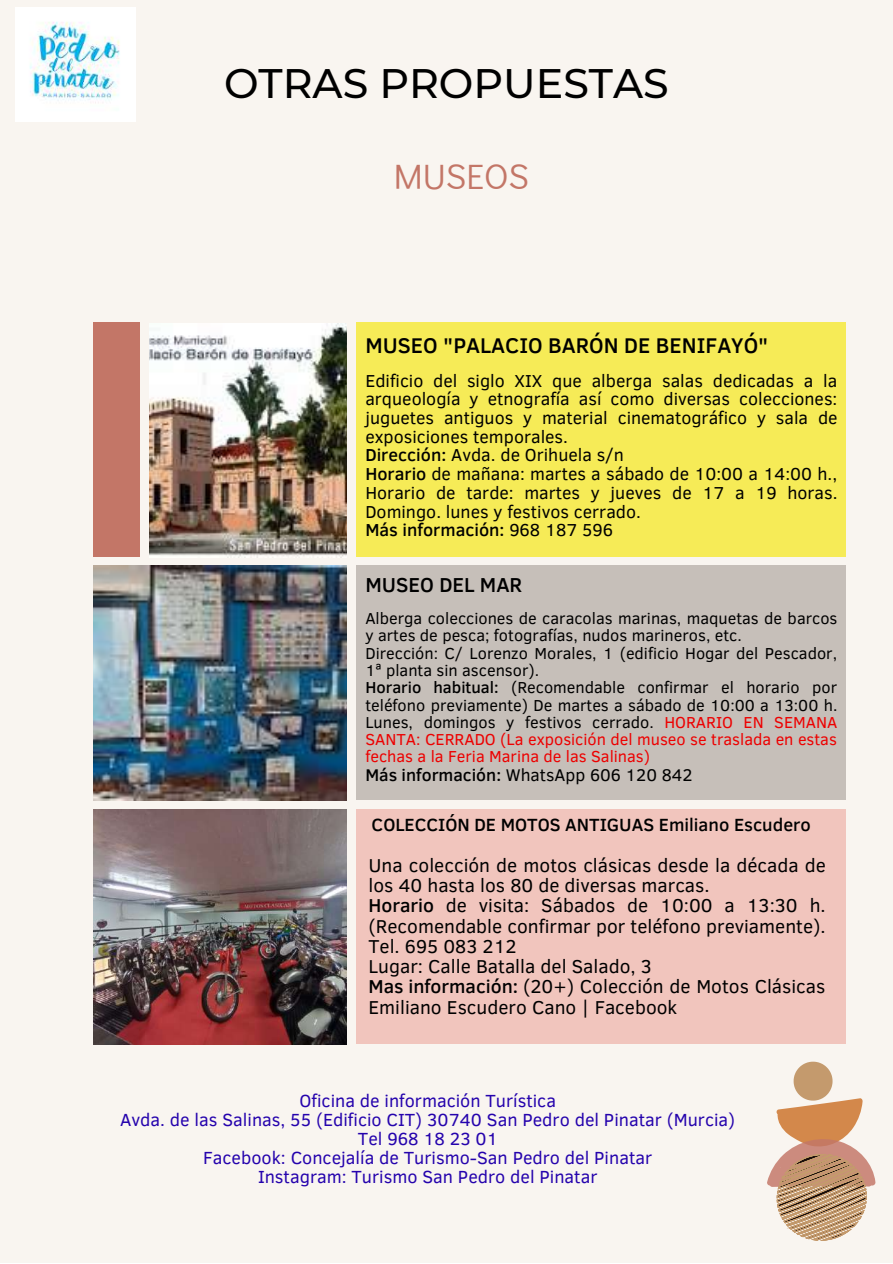
<style>
.page{position:relative;width:893px;height:1264px;background:#fff}
.page>*{position:absolute;margin:0;border:0;box-sizing:border-box;transform-origin:0 0}
.t1{font:500 41.1px "Montserrat";color:#000}
.t2{font:35.1px "Didact Gothic";color:#c37667}
.t3{font:500 21.75px "Clear Sans";color:#000}
.t4{font:500 20.7px "Clear Sans";color:#000}
.t5{font:19.2px/20.2px "Clear Sans";color:#000}
.t6{font:500 18.15px "Clear Sans";color:#000}
.t7{font:18px/19px "Clear Sans";color:#2503ad;text-align:center}
.t8{font:17.85px/18.8px "Clear Sans";color:#000}
.t9{font:17.4px "Clear Sans";color:#000}
.t10{font:16.35px/17.2px "Clear Sans";color:#000}
.s1{font-weight:500}
.s2{color:#ed0000}
</style>
<div class="page">
<div style="left:0;top:0;width:892px;height:1262px;background:#f9f5f0"></div>
<img style="left:149px;top:323px;width:197px;height:234px">
<img style="left:93px;top:565px;width:253px;height:235px">
<img style="left:93px;top:809px;width:253px;height:235px">
<div style="left:356px;top:322px;width:489px;height:234px;background:#f6eb57"></div>
<div style="left:93px;top:322px;width:46px;height:234px;background:#c37667"></div>
<div style="left:356px;top:565px;width:489px;height:235px;background:#c6bfb9"></div>
<div style="left:356px;top:809px;width:489px;height:234px;background:#f1c5bd"></div>
<svg style="left:767px;top:1061px;width:108px;height:179px"></svg>
<img style="left:16px;top:8px;width:119px;height:113px">
<h1 class="t1" style="left:224px;top:58px;width:446px">OTRAS PROPUESTAS</h1>
<h2 class="t2" style="left:393px;top:152px;width:137px">MUSEOS</h2>
<h3 class="t3" style="left:365px;top:329px;width:404px">MUSEO "PALACIO BARÓN DE BENIFAYÓ"</h3>
<p class="t8" style="left:365px;top:370px;width:473px">Edificio del siglo XIX que alberga salas dedicadas a la arqueología y etnografía así como diversas colecciones: juguetes antiguos y material cinematográfico y sala de exposiciones temporales.<br><span class="s1">Dirección:</span> Avda. de Orihuela s/n<br><span class="s1">Horario</span> de mañana: martes a sábado de 10:00 a 14:00 h., Horario de tarde: martes y jueves de 17 a 19 horas.<br>Domingo. lunes y festivos cerrado.<br><span class="s1">Más información:</span> 968 187 596</p>
<p class="t4" style="left:365px;top:570px;width:158px">MUSEO DEL MAR</p>
<p class="t10" style="left:365px;top:608px;width:473px">Alberga colecciones de caracolas marinas, maquetas de barcos y artes de pesca; fotografías, nudos marineros, etc.<br>Dirección: C/ Lorenzo Morales, 1 (edificio Hogar del Pescador, 1ª planta sin ascensor).<br><span class="s1">Horario habitual:</span> (Recomendable confirmar el horario por teléfono previamente) De martes a sábado de 10:00 a 13:00 h.<br>Lunes, domingos y festivos cerrado. <span class="s2">HORARIO EN SEMANA SANTA: CERRADO (La exposición del museo se traslada en estas fechas a la Feria Marina de las Salinas)</span></p>
<p class="t9" style="left:365px;top:762px;width:329px"><span class="s1">Más información:</span> WhatsApp 606 120 842</p>
<p class="t6" style="left:371px;top:811px;width:440px">COLECCIÓN DE MOTOS ANTIGUAS Emiliano Escudero</p>
<p class="t5" style="left:368px;top:854px;width:459px">Una colección de motos clásicas desde la década de los 40 hasta los 80 de diversas marcas.<br><span class="s1">Horario</span> de visita: Sábados de 10:00 a 13:30 h. (Recomendable confirmar por teléfono previamente).<br>Tel. 695 083 212<br>Lugar: Calle Batalla del Salado, 3<br><span class="s1">Mas información:</span> (20+) Colección de Motos Clásicas Emiliano Escudero Cano | Facebook</p>
<p class="t7" style="left:120px;top:1089px;width:616px">Oficina de información Turística<br>Avda. de las Salinas, 55 (Edificio CIT) 30740 San Pedro del Pinatar (Murcia)<br>Tel 968 18 23 01<br>Facebook: Concejalía de Turismo-San Pedro del Pinatar<br>Instagram: Turismo San Pedro del Pinatar</p>
</div>
